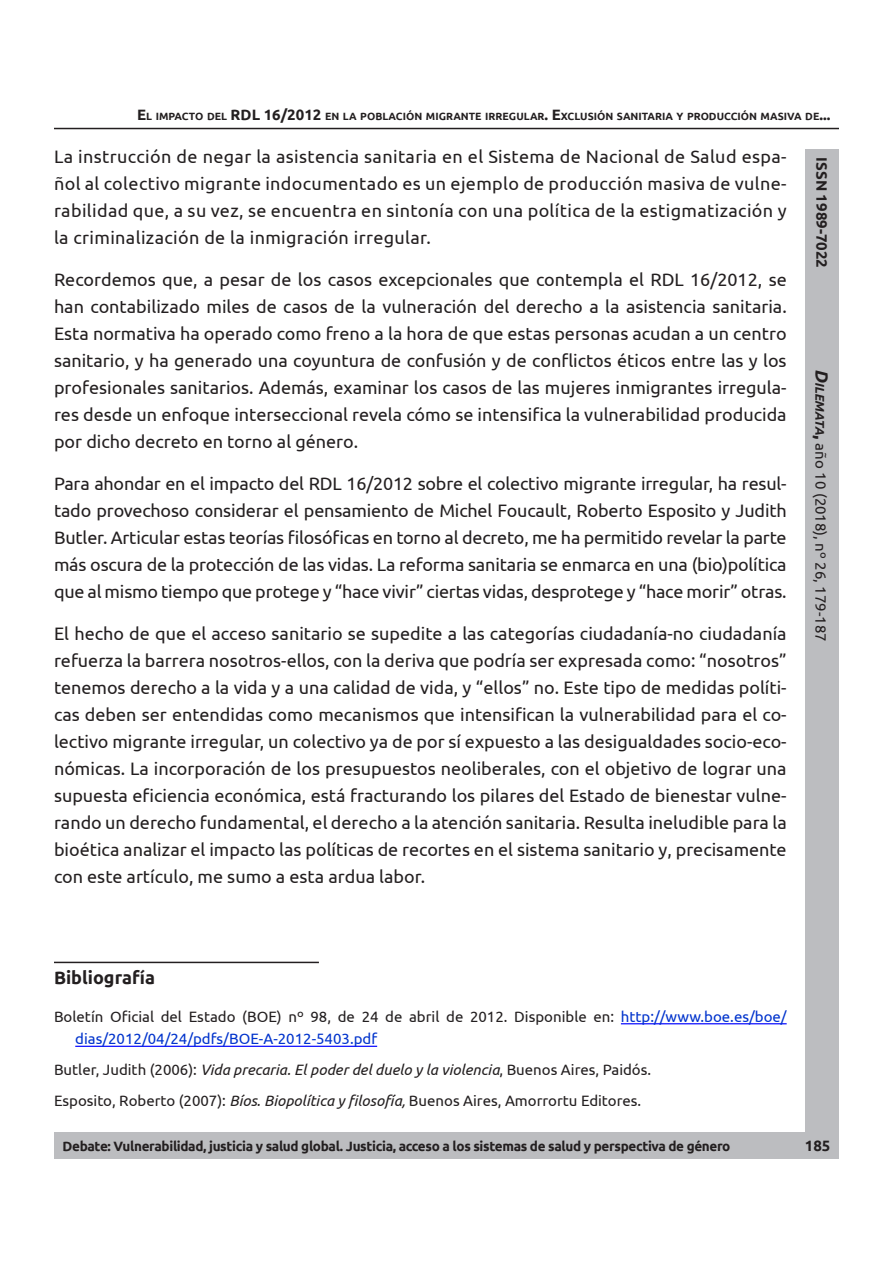
<style>
.page{position:relative;width:893px;height:1263px;background:#fff}
.page>*{position:absolute;margin:0;border:0;box-sizing:border-box;transform-origin:0 0}
.t1{font:18px/27px "Ubuntu";color:#231f20;text-align:justify}
.Bibliografía{font:700 18px "Ubuntu";color:#231f20}
.Bibliografía-2{font:15px/22.5px "Ubuntu";color:#231f20}
.t2{font:700 15px "Ubuntu";color:#231f20}
.t3{font:700 13.5px "Ubuntu";letter-spacing:-.025em;color:#231f20}
.t4{font:700 10.5px "Ubuntu";color:#231f20}
.s1{font-size:15px}
.s2{font-weight:700;font-style:italic;font-size:18px}
.s3{font-weight:700;font-style:italic;font-size:12.6px}
.s4{font-weight:700;font-size:18px}
.s5{color:#03c}
.s6{font-style:italic}
</style>
<div class="page">
<div style="left:756px;top:1132px;width:83px;height:27px;background:#bcbdc0"></div>
<div style="left:54px;top:1132px;width:712px;height:27px;background:#bcbdc0"></div>
<div style="left:806px;top:360px;width:33px;height:777px;background:#bcbdc0"></div>
<div style="left:806px;top:149px;width:33px;height:215px;background:#bcbdc0"></div>
<hr style="left:54px;top:128px;width:785px;height:1px;background:#231f20">
<hr style="left:54px;top:962px;width:265px;height:1px;background:#231f20">
<hr style="left:621px;top:1023px;width:166px;height:1px;background:#00f">
<hr style="left:75px;top:1046px;width:302px;height:1px;background:#00f">
<p class="t4" style="left:137px;top:110px;width:359px"><span class="s1">E</span>L IMPACTO DEL <span class="s1">RDL 16/2012</span> EN LA POBLACIÓN MIGRANTE IRRE</p>
<p class="t4" style="left:509px;top:110px;width:323px">GULAR<span class="s1">. E</span>XCLUSIÓN SANITARIA Y PRODUCCIÓN MASIVA DE<span class="s1">...</span></p>
<p class="t1" style="left:54px;top:142px;width:734px">La instrucción de negar la asistencia sanitaria en el Sistema de Nacional de Salud espa&shy;ñol al colectivo migrante indocumentado es un ejemplo de producción masiva de vulne&shy;rabilidad que, a su vez, se encuentra en sintonía con una política de la estigmatización y la criminalización de la inmigración irregular.</p>
<p class="t1" style="left:54px;top:265px;width:734px">Recordemos que, a pesar de los casos excepcionales que contempla el RDL 16/2012, se han contabilizado miles de casos de la vulneración del derecho a la asistencia sanitaria.<br>Esta normativa ha operado como freno a la hora de que estas personas acudan a un centro sanitario, y ha generado una coyuntura de confusión y de conflictos éticos entre las y los profesionales sanitarios. Además, examinar los casos de las mujeres inmigrantes irregula&shy;res desde un enfoque interseccional revela cómo se intensifica la vulnerabilidad producida por dicho decreto en torno al género.</p>
<p class="t1" style="left:54px;top:469px;width:734px">Para ahondar en el impacto del RDL 16/2012 sobre el colectivo migrante irregular, ha resul&shy;tado provechoso considerar el pensamiento de Michel Foucault, Roberto Esposito y Judith Butler. Articular estas teorías filosóficas en torno al decreto, me ha permitido revelar la parte más oscura de la protección de las vidas. La reforma sanitaria se enmarca en una (bio)política que al mismo tiempo que protege y “hace vivir” ciertas vidas, desprotege y “hace morir” otras.</p>
<p class="t1" style="left:54px;top:619px;width:734px">El hecho de que el acceso sanitario se supedite a las categorías ciudadanía-no ciudadanía refuerza la barrera nosotros-ellos, con la deriva que podría ser expresada como: “nosotros” tenemos derecho a la vida y a una calidad de vida, y “ellos” no. Este tipo de medidas políti&shy;cas deben ser entendidas como mecanismos que intensifican la vulnerabilidad para el co&shy;lectivo migrante irregular, un colectivo ya de por sí expuesto a las desigualdades socio-eco&shy;nómicas. La incorporación de los presupuestos neoliberales, con el objetivo de lograr una supuesta eficiencia económica, está fracturando los pilares del Estado de bienestar vulne&shy;rando un derecho fundamental, el derecho a la atención sanitaria. Resulta ineludible para la bioética analizar el impacto las políticas de recortes en el sistema sanitario y, precisamente con este artículo, me sumo a esta ardua labor.</p>
<p class="t2" style="left:831px;top:157px;width:112px;rotate:90deg">ISSN 1989-7022</p>
<p class="Bibliografía-2" style="left:832px;top:369px;width:274px;rotate:90deg"><span class="s2">D</span><span class="s3">ilemata</span><span class="s4">,</span> año 10 (2018), nº 26, 179-187</p>
<p class="Bibliografía" style="left:54px;top:967px;width:103px">Bibliografía</p>
<p class="Bibliografía-2" style="left:75px;top:1005px;width:713px;text-indent:-21px">Boletín Oficial del Estado (BOE) nº 98, de 24 de abril de 2012. Disponible en: <span class="s5">http://www.boe.es/boe/ dias/2012/04/24/pdfs/BOE-A-2012-5403.pdf</span></p>
<p class="Bibliografía-2" style="left:54px;top:1058px;width:599px">Butler, Judith (2006): <span class="s6">Vida precaria. El poder del duelo y la violencia</span>, Buenos Aires, Paidós.</p>
<p class="Bibliografía-2" style="left:54px;top:1089px;width:589px">Esposito, Roberto (2007): <span class="s6">Bíos. Biopolítica y filosofía,</span> Buenos Aires, Amorrortu Editores.</p>
<p class="t3" style="left:63px;top:1138px;width:669px">Debate: Vulnerabilidad, justicia y salud global. Justicia, acceso a los sistemas de salud y perspectiva de género</p>
<p class="t2" style="left:805px;top:1137px;width:27px">185</p>
</div>
